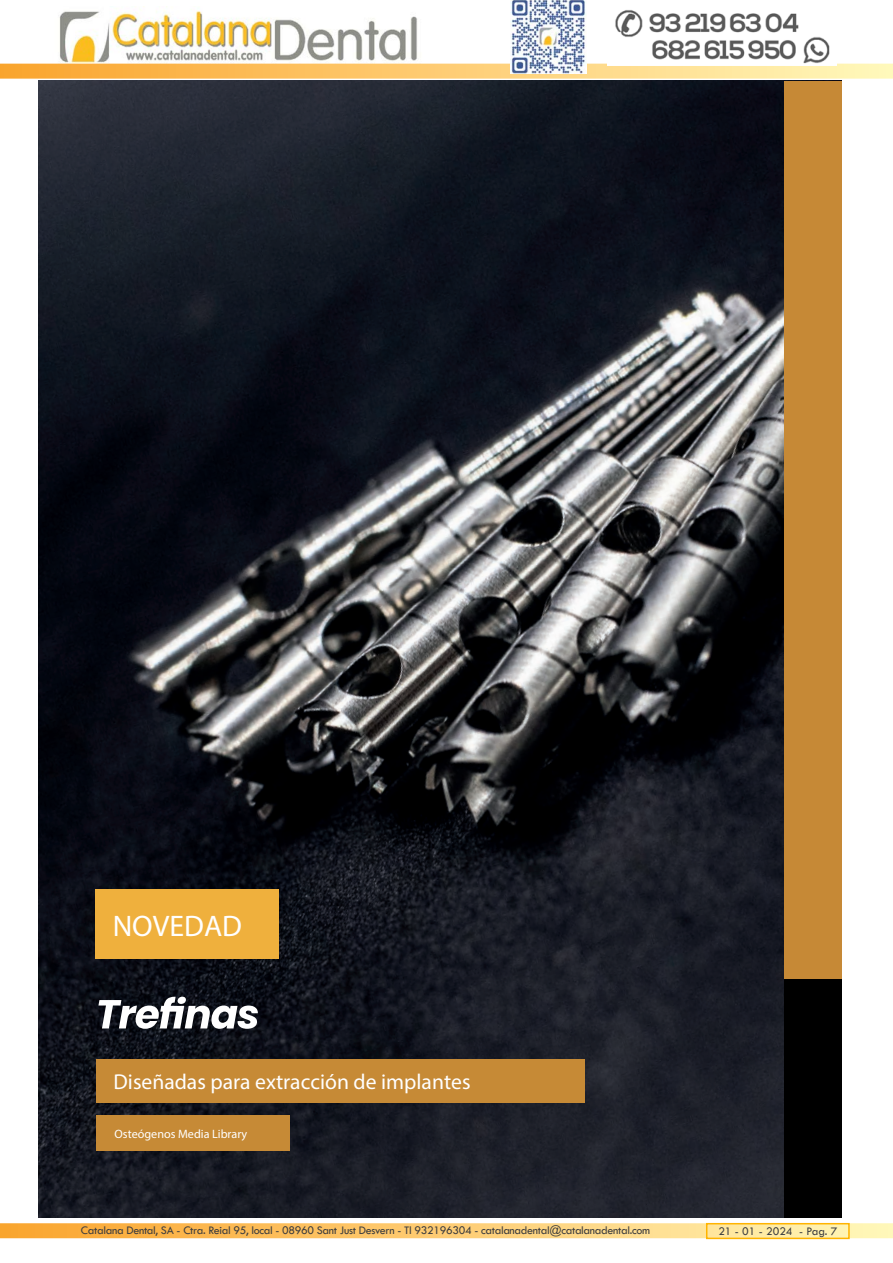
<style>
.page{position:relative;width:893px;height:1263px;background:#fff}
.page>*{position:absolute;margin:0;border:0;box-sizing:border-box;transform-origin:0 0}
.t1{font:700 29.85px "Poppins";color:#fff}
.t2{font:italic 700 21.6px "Poppins";color:#fff}
.t3{font:italic 300 12.15px "Poppins";color:#fff}
.t4{font:12px "Tw Cen";letter-spacing:-.025em;color:#3e3e3f}
.t5{font:12px "Tw Cen";color:#3e3e3f}
</style>
<div class="page">
<img style="left:53px;top:6px;width:369px;height:58px">
<svg style="left:0;top:1223px;width:893px;height:15px;background:#fdcc72"></svg>
<svg style="left:0;top:64px;width:893px;height:15px;background:#fdcd76"></svg>
<div style="left:706px;top:1223px;width:144px;height:16px;border:2px solid #ffb400"></div>
<img style="left:510px;top:0;width:76px;height:73px">
<img style="left:607px;top:10px;width:230px;height:56px">
<img style="left:38px;top:81px;width:746px;height:1136px">
<div style="left:96px;top:1059px;width:488px;height:44px;background:#c68a36"></div>
<div style="left:96px;top:1115px;width:194px;height:35px;background:#c68a36"></div>
<svg style="left:98px;top:997px;width:160px;height:32px"></svg>
<div style="left:784px;top:81px;width:58px;height:1136px;background:#c68936"></div>
<div style="left:784px;top:979px;width:58px;height:238px;background:#000"></div>
<div style="left:96px;top:890px;width:183px;height:69px;background:#efb03d"></div>
<p class="t1" style="left:113px;top:907px;width:131px">NOVEDAD</p>
<p class="t2" style="left:114px;top:1068px;width:358px">Diseñadas para extracción de implantes</p>
<p class="t3" style="left:115px;top:1126px;width:134px">Osteógenos Media Library</p>
<p class="t4" style="left:81px;top:1223px;width:571px">Catalana Dental, SA - Ctra. Reial 95, local - 08960 Sant Just Desvern - Tl 932196304 - catalanadental@catalanadental.com</p>
<p class="t5" style="left:718px;top:1224px;width:120px">21 - 01 - 2024 - Pag. 7</p>
</div>
